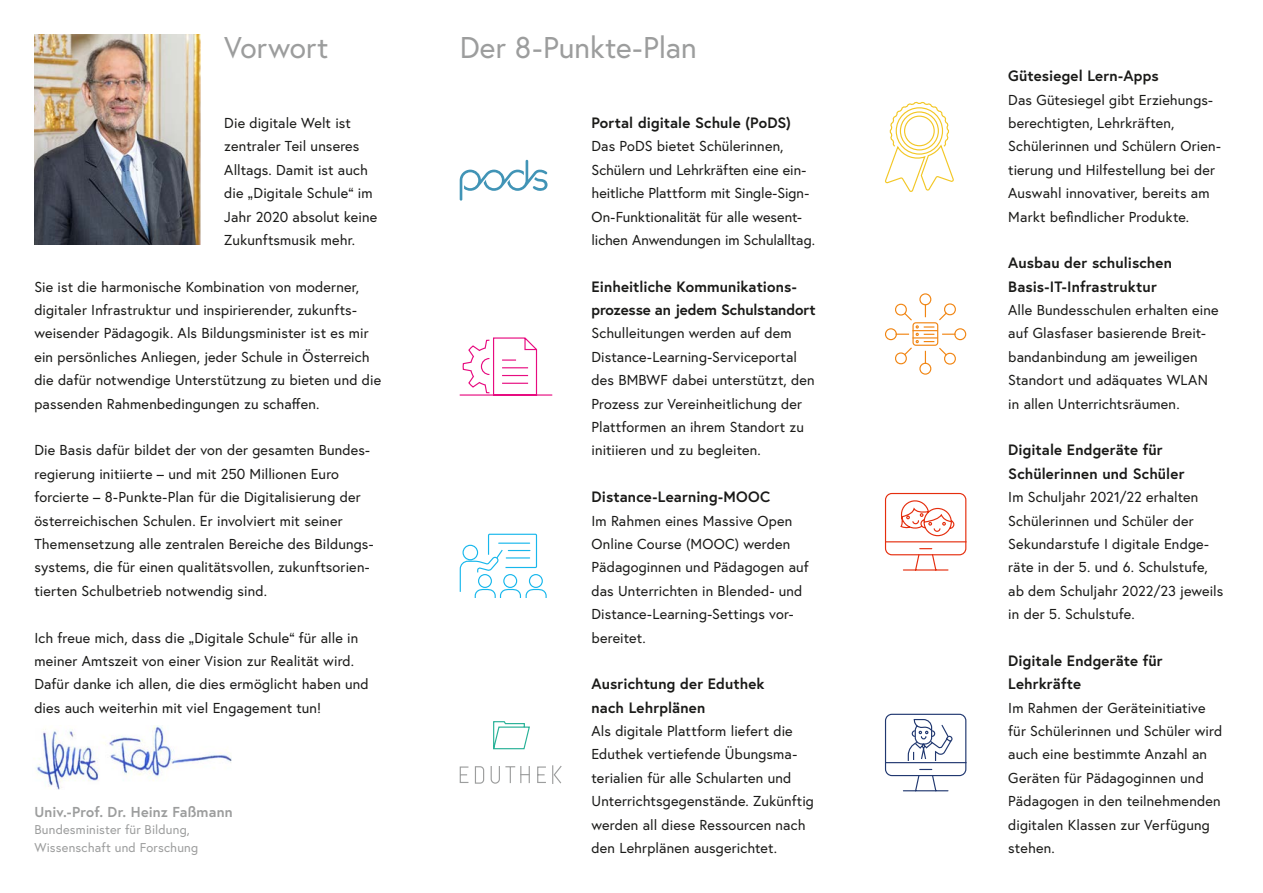
<style>
.page{position:relative;width:1263px;height:893px;background:#fff}
.page>*{position:absolute;margin:0;border:0;box-sizing:border-box;transform-origin:0 0}
.h1_ohne_Nummerierung{font:30px "Europa Austria";color:#9c9d9d}
.h4_ohne_Nummerierung{font:700 15px/23.4px "Europa Austria";letter-spacing:.005em;color:#1a1a18}
.t1{font:14.4px/23.4px "Europa Austria";letter-spacing:.01em;color:#1a1a18}
.t2{font:700 14.4px "Europa Austria";letter-spacing:.01em;color:#9c9d9d}
.p_Impressum{font:12.75px/17.5px "Europa Austria";letter-spacing:.015em;color:#9c9d9d}
</style>
<div class="page">
<svg style="left:460px;top:160px;width:87px;height:41px"></svg>
<svg style="left:459px;top:337px;width:94px;height:59px"></svg>
<svg style="left:459px;top:533px;width:88px;height:65px"></svg>
<svg style="left:459px;top:765px;width:103px;height:19px"></svg>
<svg style="left:493px;top:721px;width:37px;height:29px"></svg>
<svg style="left:885px;top:101px;width:69px;height:91px"></svg>
<div style="left:885px;top:493px;width:81px;height:62px;border:1px solid #e52e0e;border-radius:6px"></div>
<hr style="left:885px;top:541px;width:81px;height:1px;background:#e52e0e">
<svg style="left:902px;top:548px;width:47px;height:23px"></svg>
<svg style="left:900px;top:500px;width:55px;height:37px"></svg>
<div style="left:919px;top:293px;width:12px;height:12px;border:1px solid #f18512;border-radius:50%"></div>
<div style="left:919px;top:363px;width:12px;height:12px;border:1px solid #f18512;border-radius:50%"></div>
<div style="left:885px;top:328px;width:12px;height:12px;border:1px solid #f18512;border-radius:50%"></div>
<div style="left:954px;top:328px;width:12px;height:12px;border:1px solid #f18512;border-radius:50%"></div>
<svg style="left:893px;top:302px;width:64px;height:64px"></svg>
<div style="left:885px;top:714px;width:81px;height:62px;border:1px solid #213870;border-radius:6px"></div>
<hr style="left:885px;top:762px;width:81px;height:1px;background:#213870">
<svg style="left:902px;top:768px;width:47px;height:24px"></svg>
<svg style="left:907px;top:719px;width:46px;height:42px"></svg>
<img style="left:34px;top:34px;width:167px;height:211px">
<img style="left:36px;top:725px;width:196px;height:65px">
<h1 class="h1_ohne_Nummerierung" style="left:224px;top:28px;width:106px">Vorwort</h1>
<p class="t1" style="left:224px;top:111px;width:155px">Die digitale Welt ist zentraler Teil unseres<br>Alltags. Damit ist auch die „Digitale Schule“ im<br>Jahr 2020 absolut keine<br>Zukunftsmusik mehr.</p>
<p class="t1" style="left:34px;top:275px;width:348px">Sie ist die harmonische Kombination von moderner, digitaler Infrastruktur und inspirierender, zukunfts&shy;weisender Pädagogik. Als Bildungsminister ist es mir ein persönliches Anliegen, jeder Schule in Österreich die dafür notwendige Unterstützung zu bieten und die passenden Rahmenbedingungen zu schaffen.</p>
<p class="t1" style="left:34px;top:438px;width:340px">Die Basis dafür bildet der von der gesamten Bundes&shy;regierung initiierte – und mit 250 Millionen Euro forcierte – 8-Punkte-Plan für die Digitalisierung der österreichischen Schulen. Er involviert mit seiner Themensetzung alle zentralen Bereiche des Bildungs&shy;systems, die für einen qualitätsvollen, zukunftsorien&shy;tierten Schulbetrieb notwendig sind.</p>
<p class="t1" style="left:34px;top:625px;width:336px">Ich freue mich, dass die „Digitale Schule“ für alle in meiner Amtszeit von einer Vision zur Realität wird.<br>Dafür danke ich allen, die dies ermöglicht haben und dies auch weiterhin mit viel Engagement tun!</p>
<p class="t2" style="left:34px;top:802px;width:200px">Univ.-Prof. Dr. Heinz Faßmann</p>
<p class="p_Impressum" style="left:34px;top:821px;width:165px">Bundesminister für Bildung,<br>Wissenschaft und Forschung</p>
<h1 class="h1_ohne_Nummerierung" style="left:460px;top:28px;width:239px">Der 8-Punkte-Plan</h1>
<h2 class="h4_ohne_Nummerierung" style="left:591px;top:111px;width:201px">Portal digitale Schule (PoDS)</h2>
<p class="t1" style="left:591px;top:134px;width:225px">Das PoDS bietet Schülerinnen, Schülern und Lehrkräften eine ein&shy;heitliche Plattform mit Single-Sign-On-Funktionalität für alle wesent&shy;lichen Anwendungen im Schulalltag.</p>
<h2 class="h4_ohne_Nummerierung" style="left:591px;top:274px;width:226px">Einheitliche Kommunikations&shy;prozesse an jedem Schulstandort</h2>
<p class="t1" style="left:591px;top:321px;width:225px">Schulleitungen werden auf dem Distance-Learning-Serviceportal des BMBWF dabei unterstützt, den Prozess zur Vereinheitlichung der Plattformen an ihrem Standort zu initiieren und zu begleiten.</p>
<h2 class="h4_ohne_Nummerierung" style="left:591px;top:485px;width:180px">Distance-Learning-MOOC</h2>
<p class="t1" style="left:591px;top:509px;width:219px">Im Rahmen eines Massive Open<br>Online Course (MOOC) werden<br>Pädagoginnen und Pädagogen auf das Unterrichten in Blended- und<br>Distance-Learning-Settings vor&shy;bereitet.</p>
<h2 class="h4_ohne_Nummerierung" style="left:591px;top:672px;width:175px">Ausrichtung der Eduthek nach Lehrplänen</h2>
<p class="t1" style="left:591px;top:719px;width:224px">Als digitale Plattform liefert die Eduthek vertiefende Übungsma&shy;terialien für alle Schularten und Unterrichtsgegenstände. Zukünftig werden all diese Ressourcen nach den Lehrplänen ausgerichtet.</p>
<h2 class="h4_ohne_Nummerierung" style="left:1008px;top:64px;width:152px">Gütesiegel Lern-Apps</h2>
<p class="t1" style="left:1008px;top:88px;width:214px">Das Gütesiegel gibt Erziehungs&shy;berechtigten, Lehrkräften,<br>Schülerinnen und Schülern Orien&shy;tierung und Hilfestellung bei der<br>Auswahl innovativer, bereits am<br>Markt befindlicher Produkte.</p>
<h2 class="h4_ohne_Nummerierung" style="left:1008px;top:251px;width:165px">Ausbau der schulischen<br>Basis-IT-Infrastruktur</h2>
<p class="t1" style="left:1008px;top:298px;width:212px">Alle Bundesschulen erhalten eine auf Glasfaser basierende Breit&shy;bandanbindung am jeweiligen<br>Standort und adäquates WLAN in allen Unterrichtsräumen.</p>
<h2 class="h4_ohne_Nummerierung" style="left:1008px;top:438px;width:178px">Digitale Endgeräte für<br>Schülerinnen und Schüler</h2>
<p class="t1" style="left:1008px;top:485px;width:217px">Im Schuljahr 2021/22 erhalten<br>Schülerinnen und Schüler der<br>Sekundarstufe I digitale Endge&shy;räte in der 5. und 6. Schulstufe, ab dem Schuljahr 2022/23 jeweils in der 5. Schulstufe.</p>
<h2 class="h4_ohne_Nummerierung" style="left:1008px;top:648px;width:156px">Digitale Endgeräte für<br>Lehrkräfte</h2>
<p class="t1" style="left:1008px;top:696px;width:215px">Im Rahmen der Geräteinitiative für Schülerinnen und Schüler wird auch eine bestimmte Anzahl an<br>Geräten für Pädagoginnen und<br>Pädagogen in den teilnehmenden digitalen Klassen zur Verfügung stehen.</p>
</div>
